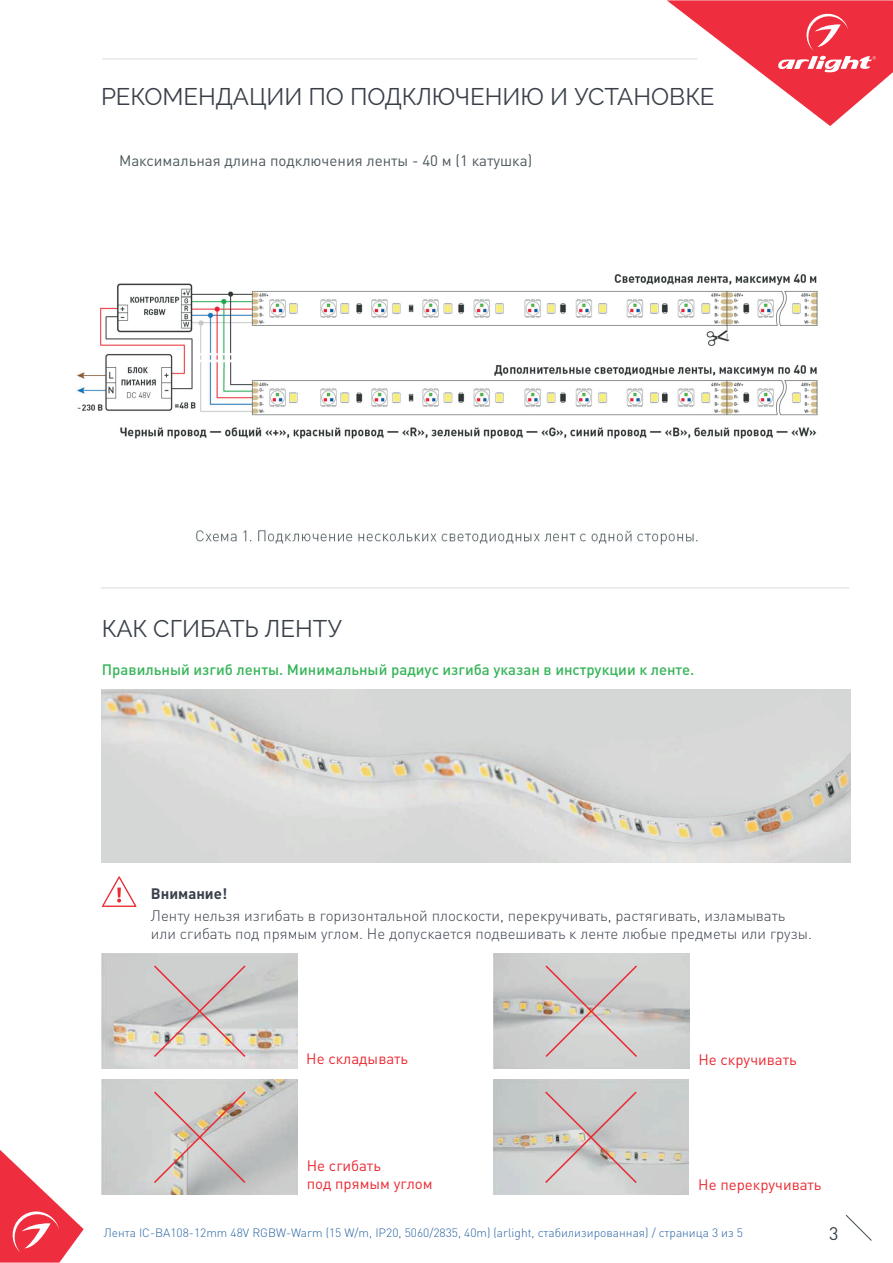
<style>
.page{position:relative;width:893px;height:1263px;background:#fff}
.page>*{position:absolute;margin:0;border:0;box-sizing:border-box;transform-origin:0 0}
.t1{font:24px "Raleway";color:#39404a}
.t2{font:18px "DIN Pro";color:#39404a}
.t3{font:15.15px "DIN Pro";color:#4c585d}
.t4{font:300 15px/18px "DIN Pro";color:#39404a}
.t5{font:500 15px "DIN Pro";color:#37b559}
.t6{font:15px/18px "DIN Pro";color:#eb2932}
.t7{font:700 15px "DIN Pro";color:#39404a}
.t8{font:300 12px "DIN Pro";color:#2863a2}
</style>
<div class="page">
<svg style="left:845px;top:1215px;width:27px;height:26px"></svg>
<svg style="left:667px;top:0;width:225px;height:126px"></svg>
<hr style="left:102px;top:58px;width:595px;height:2px;background:#e7e9e7">
<svg style="left:102px;top:876px;width:34px;height:31px"></svg>
<img style="left:102px;top:689px;width:748px;height:173px">
<img style="left:102px;top:1080px;width:195px;height:115px">
<svg style="left:152px;top:1090px;width:95px;height:95px;background:#cbc3bf"></svg>
<img style="left:102px;top:954px;width:195px;height:115px">
<svg style="left:152px;top:964px;width:95px;height:95px;background:#cfc8c6"></svg>
<img style="left:493px;top:954px;width:196px;height:115px">
<svg style="left:544px;top:964px;width:94px;height:95px;background:#cfc7c6"></svg>
<img style="left:493px;top:1080px;width:195px;height:115px">
<svg style="left:543px;top:1090px;width:95px;height:95px;background:#ccc5c3"></svg>
<hr style="left:101px;top:587px;width:748px;height:2px;background:#e7e9e7">
<svg style="left:0;top:1150px;width:84px;height:113px"></svg>
<img style="left:76px;top:274px;width:742px;height:271px">
<h1 class="t1" style="left:101px;top:83px;width:615px">РЕКОМЕНДАЦИИ ПО ПОДКЛЮЧЕНИЮ И УСТАНОВКЕ</h1>
<p class="t3" style="left:119px;top:151px;width:414px">Максимальная длина подключения ленты - 40 м (1 катушка)</p>
<h1 class="t1" style="left:102px;top:615px;width:242px">КАК СГИБАТЬ ЛЕНТУ</h1>
<p class="t5" style="left:102px;top:659px;width:594px">Правильный изгиб ленты. Минимальный радиус изгиба указан в инструкции к ленте.</p>
<p class="t7" style="left:151px;top:883px;width:78px">Внимание!</p>
<p class="t4" style="left:151px;top:906px;width:662px">Ленту нельзя изгибать в горизонтальной плоскости, перекручивать, растягивать, изламывать или сгибать под прямым углом. Не допускается подвешивать к ленте любые предметы или грузы.</p>
<p class="t6" style="left:306px;top:1049px;width:103px">Не складывать</p>
<p class="t6" style="left:698px;top:1050px;width:100px">Не скручивать</p>
<p class="t6" style="left:307px;top:1156px;width:127px">Не сгибать<br>под прямым углом</p>
<p class="t6" style="left:698px;top:1175px;width:125px">Не перекручивать</p>
<p class="t8" style="left:104px;top:1224px;width:641px">Лента IC-BA108-12mm 48V RGBW-Warm (15 W/m, IP20, 5060/2835, 40m) (arlight, стабилизированная) / страница 3 из 5</p>
<p class="t2" style="left:829px;top:1222px;width:11px">3</p>
</div>
